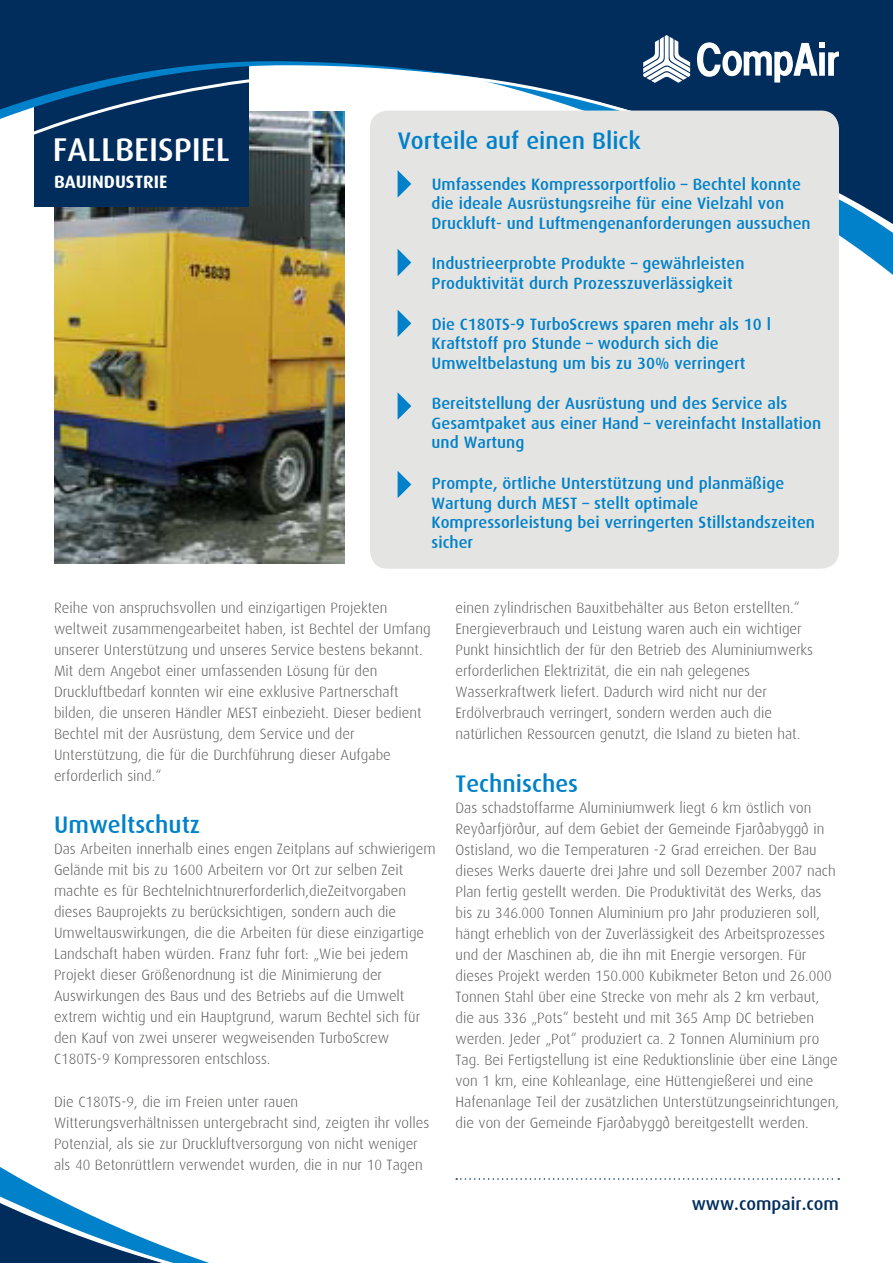
<style>
.page{position:relative;width:893px;height:1263px;background:#fff}
.page>*{position:absolute;margin:0;border:0;box-sizing:border-box;transform-origin:0 0}
.t1{font:500 33px "Dax";color:#fff}
.t2{font:500 24px "Dax";color:#0081c9}
.t3{font:500 18px "Dax";color:#002d5c}
.t4{font:700 18px "Dax";color:#fff}
.t5{font:500 16.5px/19.5px "Dax";color:#0081c9}
.t6{font:300 15px/21px "Dax";color:#575756}
</style>
<div class="page">
<img style="left:54px;top:289px;width:290px;height:275px">
<svg style="left:54px;top:263px;width:839px;height:26px"></svg>
<svg style="left:0;top:0;width:893px;height:263px;background:#3c5d7a"></svg>
<svg style="left:697px;top:42px;width:142px;height:41px"></svg>
<svg style="left:643px;top:35px;width:47px;height:48px"></svg>
<svg style="left:0;top:1167px;width:840px;height:96px"></svg>
<div style="left:581px;top:1208px;width:312px;height:55px;background:#fff"></div>
<div style="left:370px;top:111px;width:469px;height:458px;background:#e4e4e3;border-radius:18px"></div>
<svg style="left:398px;top:170px;width:13px;height:27px"></svg>
<svg style="left:398px;top:249px;width:13px;height:27px"></svg>
<svg style="left:398px;top:310px;width:13px;height:27px"></svg>
<svg style="left:398px;top:393px;width:13px;height:27px"></svg>
<svg style="left:456px;top:1178px;width:383px;height:2px"></svg>
<svg style="left:398px;top:471px;width:13px;height:27px"></svg>
<h1 class="t1" style="left:53px;top:132px;width:178px">FALLBEISPIEL</h1>
<p class="t4" style="left:54px;top:171px;width:115px">BAUINDUSTRIE</p>
<h2 class="t2" style="left:398px;top:127px;width:245px">Vorteile auf einen Blick</h2>
<p class="t5" style="left:432px;top:174px;width:381px">Umfassendes Kompressorportfolio – Bechtel konnte die ideale Ausrüstungsreihe für eine Vielzahl von<br>Druckluft- und Luftmengenanforderungen aussuchen</p>
<p class="t5" style="left:432px;top:254px;width:314px">Industrieerprobte Produkte – gewährleisten<br>Produktivität durch Prozesszuverlässigkeit</p>
<p class="t5" style="left:432px;top:314px;width:341px">Die C180TS-9 TurboScrews sparen mehr als 10 l<br>Kraftstoff pro Stunde – wodurch sich die<br>Umweltbelastung um bis zu 30% verringert</p>
<p class="t5" style="left:432px;top:394px;width:391px">Bereitstellung der Ausrüstung und des Service als<br>Gesamtpaket aus einer Hand – vereinfacht Installation und Wartung</p>
<p class="t5" style="left:432px;top:474px;width:385px">Prompte, örtliche Unterstützung und planmäßige Wartung durch MEST – stellt optimale Kompressorleistung bei verringerten Stillstandszeiten sicher</p>
<p class="t6" style="left:54px;top:597px;width:378px">Reihe von anspruchsvollen und einzigartigen Projekten weltweit zusammengearbeitet haben, ist Bechtel der Umfang unserer Unterstützung und unseres Service bestens bekannt.<br>Mit dem Angebot einer umfassenden Lösung für den Druckluftbedarf konnten wir eine exklusive Partnerschaft bilden, die unseren Händler MEST einbezieht. Dieser bedient Bechtel mit der Ausrüstung, dem Service und der Unterstützung, die für die Durchführung dieser Aufgabe erforderlich sind.“</p>
<h2 class="t2" style="left:54px;top:812px;width:148px">Umweltschutz</h2>
<p class="t6" style="left:54px;top:839px;width:383px">Das Arbeiten innerhalb eines engen Zeitplans auf schwierigem Gelände mit bis zu 1600 Arbeitern vor Ort zur selben Zeit machte es für Bechtelnichtnurerforderlich,dieZeitvorgaben dieses Bauprojekts zu berücksichtigen, sondern auch die Umweltauswirkungen, die die Arbeiten für diese einzigartige Landschaft haben würden. Franz fuhr fort: „Wie bei jedem Projekt dieser Größenordnung ist die Minimierung der Auswirkungen des Baus und des Betriebs auf die Umwelt extrem wichtig und ein Hauptgrund, warum Bechtel sich für den Kauf von zwei unserer wegweisenden TurboScrew C180TS-9 Kompressoren entschloss.</p>
<p class="t6" style="left:54px;top:1091px;width:377px">Die C180TS-9, die im Freien unter rauen Witterungsverhältnissen untergebracht sind, zeigten ihr volles Potenzial, als sie zur Druckluftversorgung von nicht weniger als 40 Betonrüttlern verwendet wurden, die in nur 10 Tagen</p>
<p class="t6" style="left:455px;top:597px;width:359px">einen zylindrischen Bauxitbehälter aus Beton erstellten.“ Energieverbrauch und Leistung waren auch ein wichtiger Punkt hinsichtlich der für den Betrieb des Aluminiumwerks erforderlichen Elektrizität, die ein nah gelegenes Wasserkraftwerk liefert. Dadurch wird nicht nur der Erdölverbrauch verringert, sondern werden auch die natürlichen Ressourcen genutzt, die Island zu bieten hat.</p>
<h2 class="t2" style="left:456px;top:770px;width:124px">Technisches</h2>
<p class="t6" style="left:455px;top:797px;width:385px">Das schadstoffarme Aluminiumwerk liegt 6 km östlich von Reyðarfjörður, auf dem Gebiet der Gemeinde Fjarðabyggð in Ostisland, wo die Temperaturen -2 Grad erreichen. Der Bau dieses Werks dauerte drei Jahre und soll Dezember 2007 nach Plan fertig gestellt werden. Die Produktivität des Werks, das bis zu 346.000 Tonnen Aluminium pro Jahr produzieren soll, hängt erheblich von der Zuverlässigkeit des Arbeitsprozesses und der Maschinen ab, die ihn mit Energie versorgen. Für dieses Projekt werden 150.000 Kubikmeter Beton und 26.000<br>Tonnen Stahl über eine Strecke von mehr als 2 km verbaut, die aus 336 „Pots“ besteht und mit 365 Amp DC betrieben werden. Jeder „Pot“ produziert ca. 2 Tonnen Aluminium pro Tag. Bei Fertigstellung ist eine Reduktionslinie über eine Länge von 1 km, eine Kohleanlage, eine Hüttengießerei und eine Hafenanlage Teil der zusätzlichen Unterstützungseinrichtungen, die von der Gemeinde Fjarðabyggð bereitgestellt werden.</p>
<p class="t3" style="left:692px;top:1194px;width:149px">www.compair.com</p>
</div>
